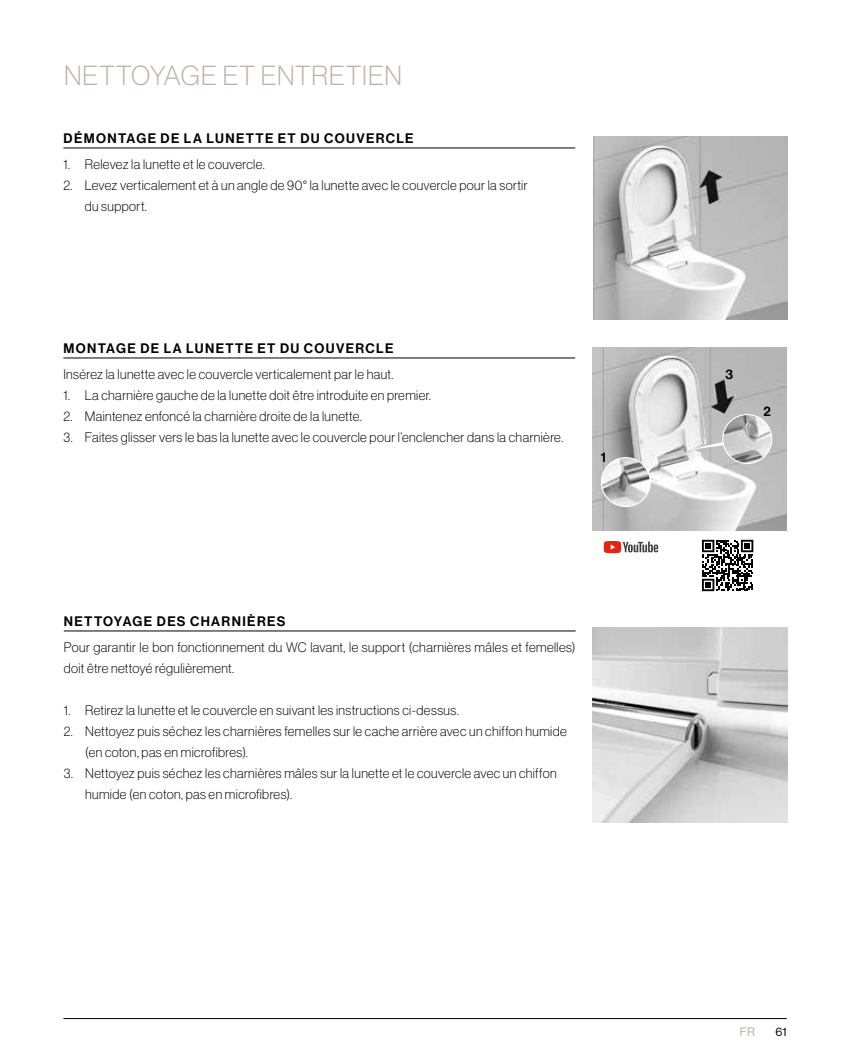
<style>
.page{position:relative;width:851px;height:1063px;background:#fff}
.page>*{position:absolute;margin:0;border:0;box-sizing:border-box;transform-origin:0 0}
.t1{font:27px "N Haas Grotesk DS Pro 35 X Lt";letter-spacing:.03em;color:#bdafa9}
.t2{font:13.5px/21px "N Haas Grotesk DS Pro 35 X Lt";letter-spacing:.03em;color:#000}
.t3{font:13.5px "N Haas Grotesk DS Pro 65 Md";letter-spacing:.1em;color:#000}
.t4{font:12px "N Haas Grotesk DS Pro 55 Rg";color:#bdafa9}
.t5{font:12px "N Haas Grotesk DS Pro 55 Rg";color:#000}
</style>
<div class="page">
<hr style="left:63px;top:1018px;width:723px;height:1px;background:#000">
<img style="left:592px;top:628px;width:195px;height:195px">
<img style="left:593px;top:137px;width:194px;height:183px">
<img style="left:592px;top:347px;width:194px;height:183px">
<img style="left:601px;top:458px;width:49px;height:49px;border-radius:24px">
<div style="left:600px;top:457px;width:50px;height:50px;border:1px solid #fff;border-radius:50%"></div>
<img style="left:722px;top:415px;width:49px;height:48px;border-radius:24px">
<div style="left:722px;top:414px;width:50px;height:50px;border:1px solid #fff;border-radius:50%"></div>
<svg style="left:687px;top:442px;width:36px;height:8px"></svg>
<svg style="left:647px;top:462px;width:9px;height:11px"></svg>
<hr style="left:63px;top:148px;width:512px;height:1px;background:#000">
<hr style="left:63px;top:358px;width:512px;height:1px;background:#000">
<hr style="left:64px;top:631px;width:511px;height:1px;background:#000">
<svg style="left:702px;top:540px;width:51px;height:51px"></svg>
<svg style="left:603px;top:541px;width:55px;height:12px"></svg>
<h1 class="t1" style="left:64px;top:60px;width:339px">NETTOYAGE ET ENTRETIEN</h1>
<p class="t3" style="left:63px;top:131px;width:351px">DÉMONTAGE DE LA LUNETTE ET DU COUVERCLE</p>
<p class="t2" style="left:63px;top:154px;width:203px">1. Relevez la lunette et le couvercle.</p>
<p class="t2" style="left:85px;top:175px;width:444px;text-indent:-21px">2. Levez verticalement et à un angle de 90° la lunette avec le couvercle pour la sortir du support.</p>
<p class="t3" style="left:63px;top:341px;width:331px">MONTAGE DE LA LUNETTE ET DU COUVERCLE</p>
<p class="t2" style="left:63px;top:364px;width:331px">Insérez la lunette avec le couvercle verticalement par le haut.</p>
<p class="t2" style="left:63px;top:385px;width:369px">1. La charnière gauche de la lunette doit être introduite en premier.</p>
<p class="t2" style="left:63px;top:406px;width:300px">2. Maintenez enfoncé la charnière droite de la lunette.</p>
<p class="t2" style="left:63px;top:427px;width:501px">3. Faites glisser vers le bas la lunette avec le couvercle pour l’enclencher dans la charnière.</p>
<p class="t3" style="left:600px;top:449px;width:7px">1</p>
<p class="t3" style="left:64px;top:614px;width:223px">NETTOYAGE DES CHARNIÈRES</p>
<p class="t2" style="left:64px;top:637px;width:513px">Pour garantir le bon fonctionnement du WC lavant, le support (charnières mâles et femelles) doit être nettoyé régulièrement.</p>
<p class="t2" style="left:64px;top:700px;width:396px">1. Retirez la lunette et le couvercle en suivant les instructions ci-dessus.</p>
<p class="t2" style="left:85px;top:721px;width:483px;text-indent:-21px">2. Nettoyez puis séchez les charnières femelles sur le cache arrière avec un chiffon humide (en coton, pas en microfibres).</p>
<p class="t2" style="left:85px;top:763px;width:473px;text-indent:-21px">3. Nettoyez puis séchez les charnières mâles sur la lunette et le couvercle avec un chiffon humide (en coton, pas en microfibres).</p>
<p class="t3" style="left:725px;top:366px;width:9px">3</p>
<p class="t3" style="left:763px;top:403px;width:9px">2</p>
<p class="t4" style="left:739px;top:1025px;width:17px">FR</p>
<p class="t5" style="left:775px;top:1025px;width:13px">61</p>
</div>
